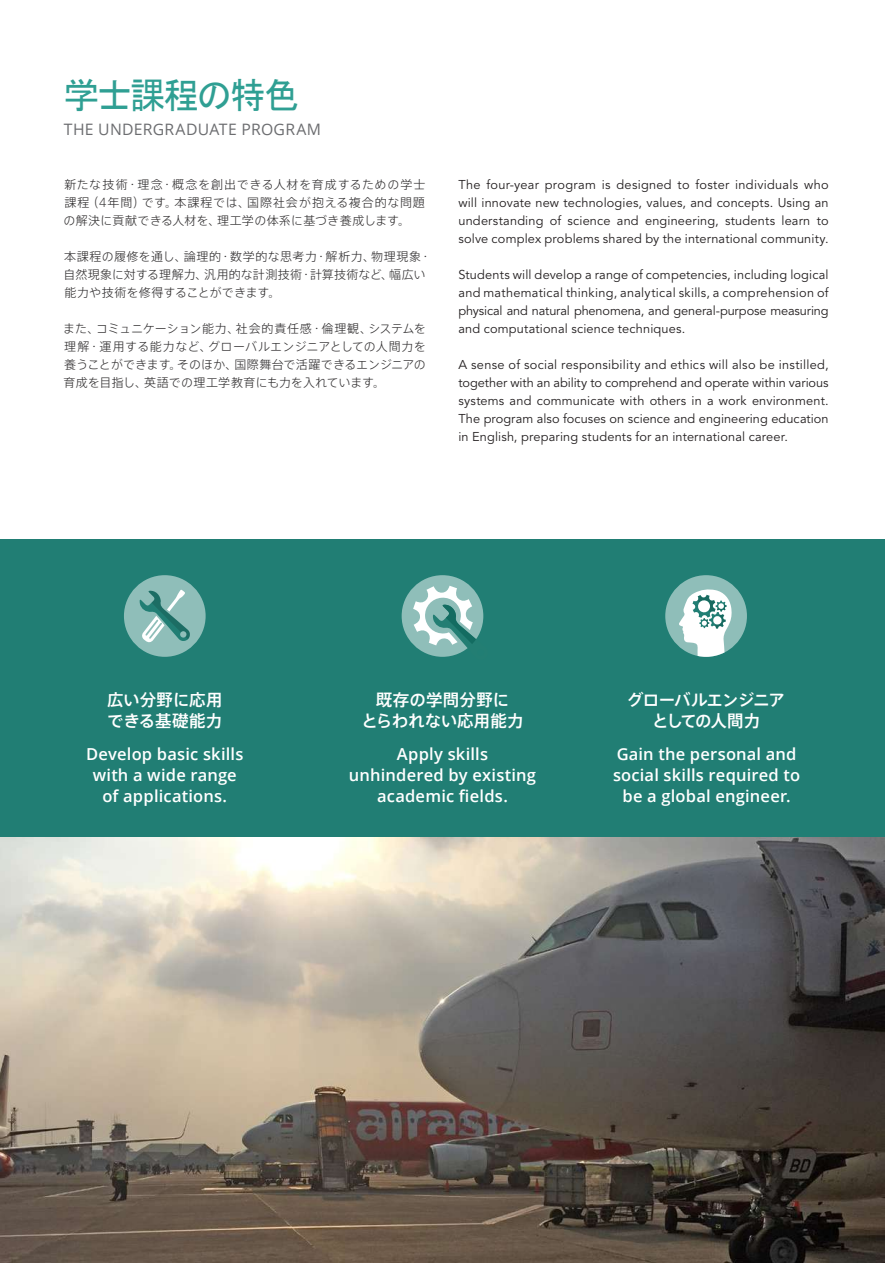
<style>
.page{position:relative;width:885px;height:1263px;background:#fff}
.page>*{position:absolute;margin:0;border:0;box-sizing:border-box;transform-origin:0 0}
.t1{font:36px "MS Gothic";letter-spacing:-.055em;color:#2f9f93}
.t2{font:600 16.5px/21px "Open Sans";letter-spacing:.01em;color:#fff;text-align:center}
.t3{font:500 16.5px/21px "Axis Std";letter-spacing:-.01em;color:#fff}
.t4{font:500 16.5px/21px "Axis Std";letter-spacing:-.06em;color:#fff;text-align:center}
.t5{font:15.75px "Open Sans";letter-spacing:.02em;color:#6c6d70}
.t6{font:12.75px/18px "Avenir LT Std";letter-spacing:.01em;color:#231f20;text-align:justify}
.t7{font:300 12px/18px "Axis Std";letter-spacing:.02em;color:#312f30;text-align:justify}
</style>
<div class="page">
<hr style="left:884px;top:0;width:1px;height:558px;background:#ececee">
<img style="left:0;top:837px;width:884px;height:426px">
<div style="left:0;top:540px;width:884px;height:297px;background:#217e74"></div>
<svg style="left:401px;top:575px;width:82px;height:82px"></svg>
<div style="left:124px;top:575px;width:81px;height:82px;background:#8fbeb9;border-radius:50%"></div>
<svg style="left:140px;top:590px;width:50px;height:53px"></svg>
<div style="left:665px;top:575px;width:81px;height:82px;background:#8fbeb9;border-radius:50%"></div>
<svg style="left:678px;top:589px;width:54px;height:68px"></svg>
<svg style="left:413px;top:586px;width:71px;height:71px"></svg>
<h1 class="t1" style="left:64px;top:77px;width:237px">学士課程の特色</h1>
<p class="t5" style="left:64px;top:118px;width:259px">THE UNDERGRADUATE PROGRAM</p>
<p class="t7" style="left:63px;top:175px;width:363px">新たな技術・理念・概念を創出できる人材を育成するための学士課程（4年間）です。本課程では、国際社会が抱える複合的な問題の解決に貢献できる人材を、理工学の体系に基づき養成します。</p>
<p class="t7" style="left:64px;top:247px;width:369px;text-align:left">本課程の履修を通し、論理的・数学的な思考力・解析力、物理現象・自然現象に対する理解力、汎用的な計測技術・計算技術など、幅広い能力や技術を修得することができます。</p>
<p class="t7" style="left:63px;top:319px;width:364px">また、コミュニケーション能力、社会的責任感・倫理観、システムを理解・運用する能力など、グローバルエンジニアとしての人間力を養うことができます。そのほか、国際舞台で活躍できるエンジニアの育成を目指し、英語での理工学教育にも力を入れています。</p>
<p class="t6" style="left:458px;top:176px;width:371px">The four-year program is designed to foster individuals who will innovate new technologies, values, and concepts. Using an understanding of science and engineering, students learn to solve complex problems shared by the international community.</p>
<p class="t6" style="left:458px;top:266px;width:371px">Students will develop a range of competencies, including logical and mathematical thinking, analytical skills, a comprehension of physical and natural phenomena, and general-purpose measuring and computational science techniques.</p>
<p class="t6" style="left:458px;top:356px;width:371px">A sense of social responsibility and ethics will also be instilled, together with an ability to comprehend and operate within various systems and communicate with others in a work environment.<br>The program also focuses on science and engineering education in English, preparing students for an international career.</p>
<p class="t3" style="left:107px;top:688px;width:117px">広い分野に応用できる基礎能力</p>
<p class="t3" style="left:361px;top:688px;width:164px;text-align:center">既存の学問分野に<br>とらわれない応用能力</p>
<p class="t4" style="left:627px;top:688px;width:159px">グローバルエンジニアとしての人間力</p>
<p class="t2" style="left:86px;top:743px;width:159px">Develop basic skills with a wide range of applications.</p>
<p class="t2" style="left:349px;top:743px;width:189px">Apply skills unhindered by existing academic fields.</p>
<p class="t2" style="left:613px;top:743px;width:189px">Gain the personal and social skills required to be a global engineer.</p>
</div>
